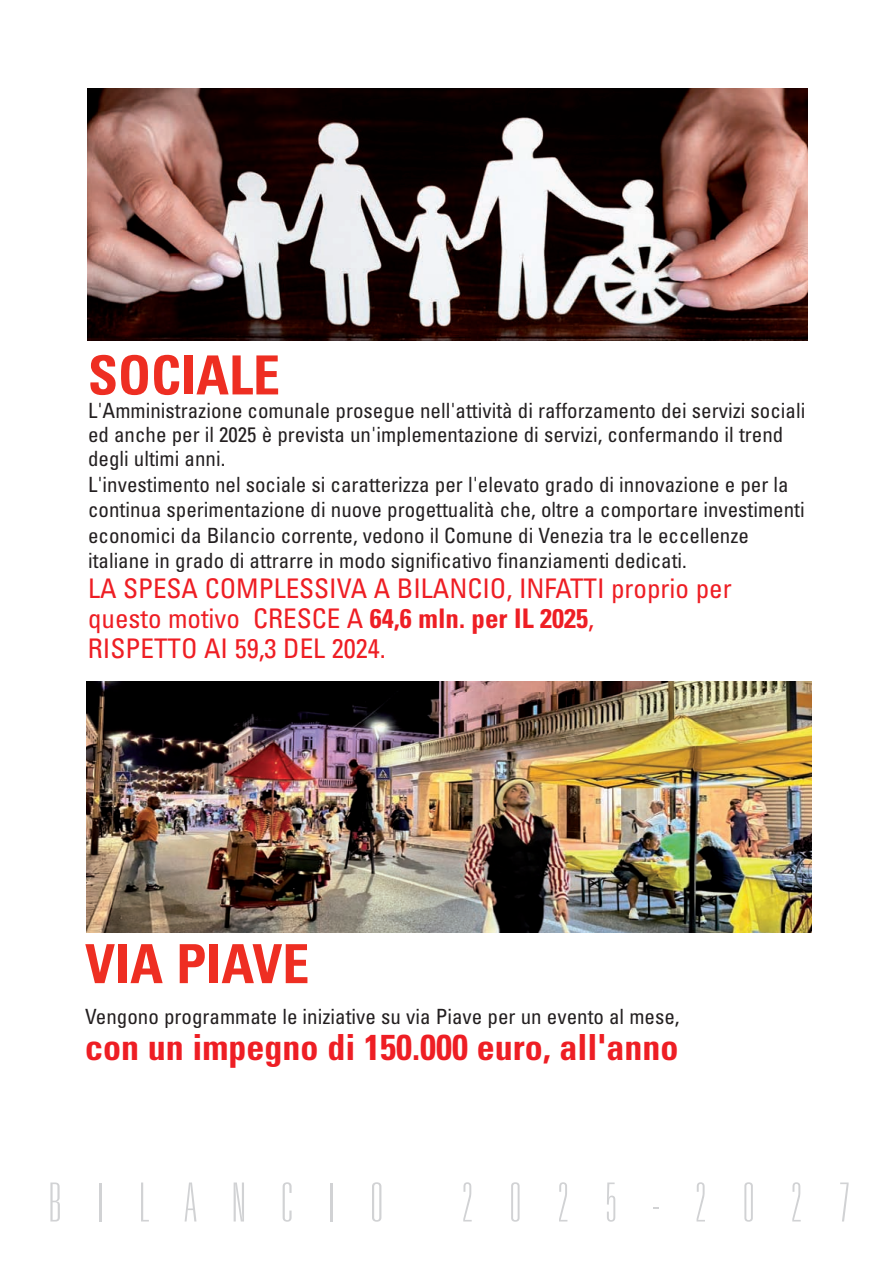
<style>
.page{position:relative;width:893px;height:1263px;background:#fff}
.page>*{position:absolute;margin:0;border:0;box-sizing:border-box;transform-origin:0 0}
.t1{font:100 ultra-condensed 54px "Univers LT Std";letter-spacing:.66em;color:#d1d2d4}
.t2{font:700 condensed 54px "Univers LT Std";color:#ee2e22}
.t3{font:700 condensed 36px "Univers LT Std";color:#ee1e24}
.t4{font:condensed 27px/30px "Univers LT Std";color:#ee1e24}
.t5{font:condensed 21px/25px "Univers LT Std";color:#231f20}
.s1{font-weight:700}
</style>
<div class="page">
<img style="left:86px;top:681px;width:725px;height:252px">
<img style="left:88px;top:89px;width:720px;height:251px">
<h1 class="t2" style="left:88px;top:355px;width:193px">SOCIALE</h1>
<p class="t5" style="left:88px;top:400px;width:719px">L'Amministrazione comunale prosegue nell'attività di rafforzamento dei servizi sociali ed anche per il 2025 è prevista un'implementazione di servizi, confermando il trend degli ultimi anni.<br>L'investimento nel sociale si caratterizza per l'elevato grado di innovazione e per la continua sperimentazione di nuove progettualità che, oltre a comportare investimenti economici da Bilancio corrente, vedono il Comune di Venezia tra le eccellenze italiane in grado di attrarre in modo significativo finanziamenti dedicati.</p>
<p class="t4" style="left:88px;top:576px;width:645px">LA SPESA COMPLESSIVA A BILANCIO, INFATTI proprio per questo motivo CRESCE A <span class="s1">64,6 mln. per IL 2025</span>,<br>RISPETTO AI 59,3 DEL 2024.</p>
<h1 class="t2" style="left:85px;top:944px;width:226px">VIA PIAVE</h1>
<p class="t5" style="left:85px;top:1006px;width:596px">Vengono programmate le iniziative su via Piave per un evento al mese,</p>
<h2 class="t3" style="left:85px;top:1034px;width:595px">con un impegno di 150.000 euro, all'anno</h2>
<h1 class="t1" style="left:49px;top:1182px;width:336px">BILANCIO</h1>
<h1 class="t1" style="left:461px;top:1182px;width:390px">2025-2027</h1>
</div>
